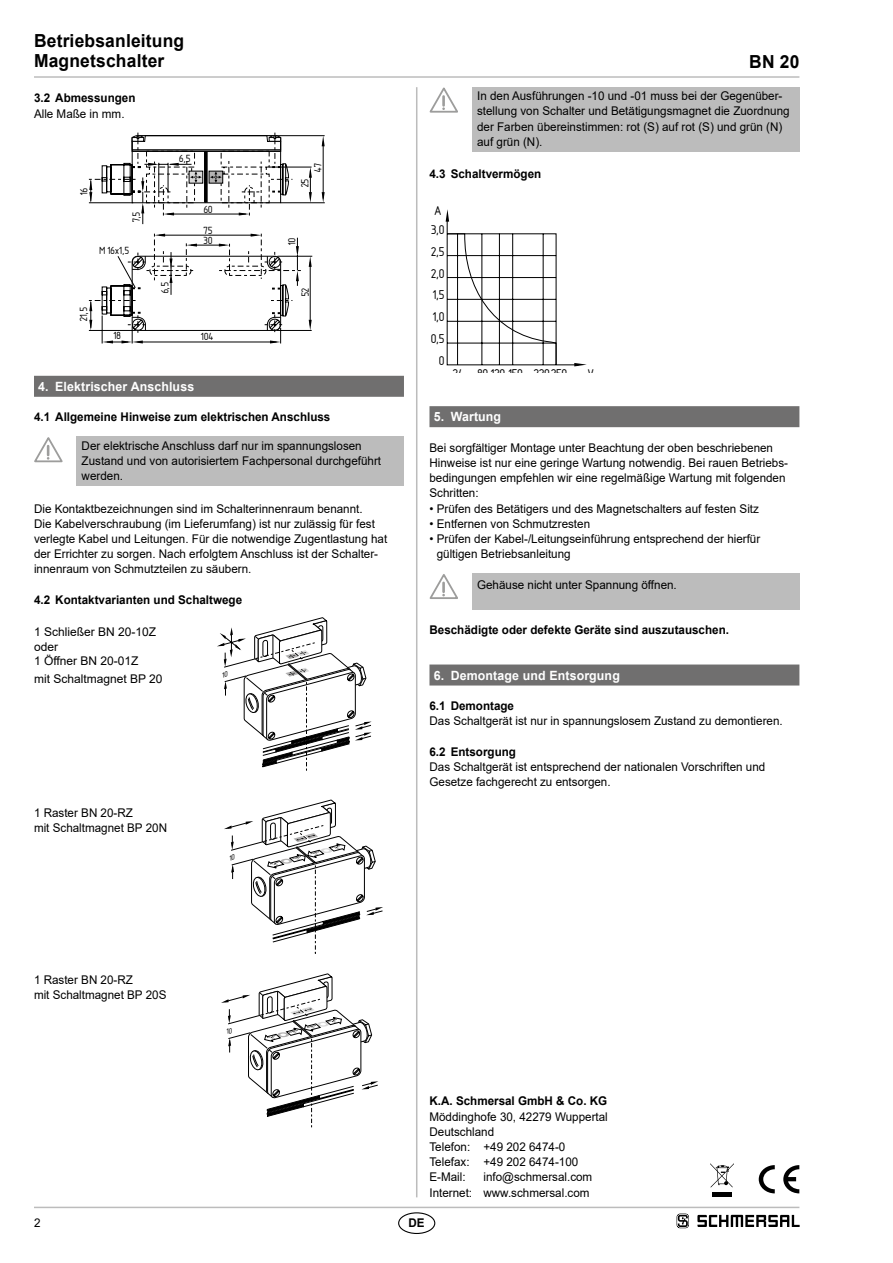
<style>
.page{position:relative;width:893px;height:1263px;background:#fff}
.page>*{position:absolute;margin:0;border:0;box-sizing:border-box;transform-origin:0 0}
.t1{font:19.95px/21.9px "Isonorm 3098";letter-spacing:-.01em;color:#000;text-align:center}
.t2{font:700 18px/20.2px "Arial";letter-spacing:.01em;color:#000}
.t3{font:16.2px/21.3px "Isonorm 3098";color:#000}
.t4{font:700 12.75px "Arial";letter-spacing:.01em;color:#fff}
.t5{font:12px/15.1px "Arial";color:#000}
.t6{font:700 12px "Arial";color:#000}
</style>
<div class="page">
<hr style="left:34px;top:1207px;width:765px;height:1px;background:#bcbcbc">
<hr style="left:34px;top:76px;width:765px;height:2px;background:#bcbcbc">
<hr style="left:416px;top:87px;width:1px;height:1110px;background:#bcbcbc">
<div style="left:398px;top:1212px;width:37px;height:22px;border:1px solid #000;border-radius:50%"></div>
<div style="left:34px;top:376px;width:370px;height:21px;background:#706f6f"></div>
<svg style="left:101px;top:135px;width:224px;height:209px"></svg>
<svg style="left:309px;top:192px;width:3px;height:11px"></svg>
<svg style="left:322px;top:192px;width:3px;height:11px"></svg>
<svg style="left:309px;top:320px;width:3px;height:10px"></svg>
<svg style="left:309px;top:167px;width:3px;height:11px"></svg>
<svg style="left:322px;top:136px;width:3px;height:10px"></svg>
<svg style="left:309px;top:256px;width:3px;height:11px"></svg>
<svg style="left:88px;top:132px;width:213px;height:211px"></svg>
<div style="left:77px;top:437px;width:327px;height:49px;background:#bcbcbc"></div>
<svg style="left:34px;top:437px;width:29px;height:26px"></svg>
<div style="left:429px;top:406px;width:370px;height:21px;background:#706f6f"></div>
<div style="left:429px;top:664px;width:370px;height:21px;background:#706f6f"></div>
<div style="left:472px;top:87px;width:327px;height:65px;background:#bcbcbc"></div>
<svg style="left:429px;top:87px;width:29px;height:26px"></svg>
<svg style="left:446px;top:209px;width:141px;height:157px"></svg>
<div style="left:472px;top:574px;width:327px;height:36px;background:#bcbcbc"></div>
<svg style="left:429px;top:574px;width:29px;height:25px"></svg>
<svg style="left:759px;top:1165px;width:16px;height:28px"></svg>
<svg style="left:783px;top:1165px;width:16px;height:28px"></svg>
<div style="left:712px;top:1192px;width:20px;height:5px;background:#000"></div>
<svg style="left:710px;top:1163px;width:24px;height:24px"></svg>
<svg style="left:677px;top:1213px;width:12px;height:15px"></svg>
<svg style="left:697px;top:1215px;width:102px;height:12px"></svg>
<svg style="left:217px;top:618px;width:155px;height:153px"></svg>
<svg style="left:224px;top:799px;width:159px;height:154px"></svg>
<svg style="left:221px;top:973px;width:157px;height:155px"></svg>
<h2 class="t2" style="left:34px;top:31px;width:152px">Betriebsanleitung<br>Magnetschalter</h2>
<p class="t6" style="left:34px;top:90px;width:103px">3.2 Abmessungen</p>
<p class="t5" style="left:34px;top:106px;width:92px">Alle Maße in mm.</p>
<h3 class="t3" style="left:71px;top:195px;width:9px;rotate:-90deg">16</h3>
<h3 class="t3" style="left:123px;top:222px;width:13px;rotate:-90deg">7,5</h3>
<h3 class="t3" style="left:100px;top:238px;width:31px">M16x1,5</h3>
<h3 class="t3" style="left:71px;top:321px;width:16px;rotate:-90deg">21,5</h3>
<h3 class="t3" style="left:179px;top:146px;width:13px">6,5</h3>
<h3 class="t3" style="left:152px;top:293px;width:13px;rotate:-90deg">6,5</h3>
<h3 class="t3" style="left:204px;top:196px;width:11px">60<br>75</h3>
<h3 class="t3" style="left:204px;top:228px;width:11px">30</h3>
<h3 class="t3" style="left:114px;top:323px;width:9px">18</h3>
<h3 class="t3" style="left:201px;top:324px;width:14px">104</h3>
<h3 class="t3" style="left:305px;top:172px;width:11px;rotate:-90deg">47</h3>
<h3 class="t3" style="left:292px;top:187px;width:11px;rotate:-90deg">25</h3>
<h3 class="t3" style="left:279px;top:245px;width:9px;rotate:-90deg">10</h3>
<h3 class="t3" style="left:293px;top:296px;width:11px;rotate:-90deg">52</h3>
<p class="t4" style="left:38px;top:378px;width:157px">4. Elektrischer Anschluss</p>
<p class="t6" style="left:34px;top:409px;width:298px">4.1 Allgemeine Hinweise zum elektrischen Anschluss</p>
<p class="t5" style="left:82px;top:438px;width:301px">Der elektrische Anschluss darf nur im spannungslosen<br>Zustand und von autorisiertem Fachpersonal durchgeführt werden.</p>
<p class="t5" style="left:34px;top:501px;width:355px">Die Kontaktbezeichnungen sind im Schalterinnenraum benannt.<br>Die Kabelverschraubung (im Lieferumfang) ist nur zulässig für fest verlegte Kabel und Leitungen. Für die notwendige Zugentlastung hat der Errichter zu sorgen. Nach erfolgtem Anschluss ist der Schalter&shy;innenraum von Schmutzteilen zu säubern.</p>
<p class="t6" style="left:34px;top:591px;width:210px">4.2 Kontaktvarianten und Schaltwege</p>
<p class="t5" style="left:34px;top:625px;width:124px;line-height:14.4px">1 Schließer BN 20-10Z oder<br>1 Öffner BN 20-01Z</p>
<p class="t5" style="left:34px;top:671px;width:130px">mit Schaltmagnet BP 20</p>
<p class="t5" style="left:34px;top:805px;width:135px">1 Raster BN 20-RZ<br>mit Schaltmagnet BP 20N</p>
<h2 class="t2" style="left:749px;top:52px;width:52px">BN 20</h2>
<p class="t5" style="left:477px;top:88px;width:314px">In den Ausführungen -10 und -01 muss bei der Gegenüber&shy;stellung von Schalter und Betätigungsmagnet die Zuordnung der Farben übereinstimmen: rot (S) auf rot (S) und grün (N) auf grün (N).</p>
<p class="t6" style="left:429px;top:166px;width:113px">4.3 Schaltvermögen</p>
<h1 class="t1" style="left:435px;top:197px;width:9px">A</h1>
<h1 class="t1" style="left:431px;top:216px;width:15px">3,0<br>2,5<br>2,0<br>1,5<br>1,0<br>0,5<br>0</h1>
<h1 class="t1" style="left:453px;top:360px;width:143px">24 80120 150 220250 V</h1>
<p class="t4" style="left:434px;top:408px;width:69px">5. Wartung</p>
<p class="t5" style="left:429px;top:440px;width:360px">Bei sorgfältiger Montage unter Beachtung der oben beschriebenen Hinweise ist nur eine geringe Wartung notwendig. Bei rauen Betriebs&shy;bedingungen empfehlen wir eine regelmäßige Wartung mit folgenden Schritten:</p>
<p class="t5" style="left:429px;top:501px;width:331px">• Prüfen des Betätigers und des Magnetschalters auf festen Sitz</p>
<p class="t5" style="left:429px;top:516px;width:162px">• Entfernen von Schmutzresten</p>
<p class="t5" style="left:437px;top:531px;width:325px;text-indent:-7px">• Prüfen der Kabel-/Leitungseinführung entsprechend der hierfür gültigen Betriebsanleitung</p>
<p class="t5" style="left:477px;top:577px;width:201px">Gehäuse nicht unter Spannung öffnen.</p>
<p class="t6" style="left:429px;top:621px;width:301px">Beschädigte oder defekte Geräte sind auszutauschen.</p>
<p class="t4" style="left:434px;top:666px;width:188px">6. Demontage und Entsorgung</p>
<p class="t6" style="left:429px;top:697px;width:86px">6.1 Demontage</p>
<p class="t5" style="left:429px;top:713px;width:355px">Das Schaltgerät ist nur in spannungslosem Zustand zu demontieren.</p>
<p class="t6" style="left:429px;top:743px;width:88px">6.2 Entsorgung</p>
<p class="t5" style="left:429px;top:759px;width:337px">Das Schaltgerät ist entsprechend der nationalen Vorschriften und<br>Gesetze fachgerecht zu entsorgen.</p>
<p class="t5" style="left:34px;top:972px;width:134px">1 Raster BN 20-RZ<br>mit Schaltmagnet BP 20S</p>
<p class="t5" style="left:34px;top:1215px;width:8px">2</p>
<p class="t6" style="left:429px;top:1093px;width:179px">K.A. Schmersal GmbH &amp; Co. KG</p>
<p class="t5" style="left:429px;top:1109px;width:180px">Möddinghofe 30, 42279 Wuppertal<br>Deutschland<br>Telefon: +49 202 6474-0<br>Telefax: +49 202 6474-100<br>E-Mail:</p>
<p class="t5" style="left:429px;top:1169px;width:164px;text-align:right">info@schmersal.com<br>Internet: www.schmersal.com</p>
<p class="t6" style="left:408px;top:1214px;width:18px">DE</p>
</div>
